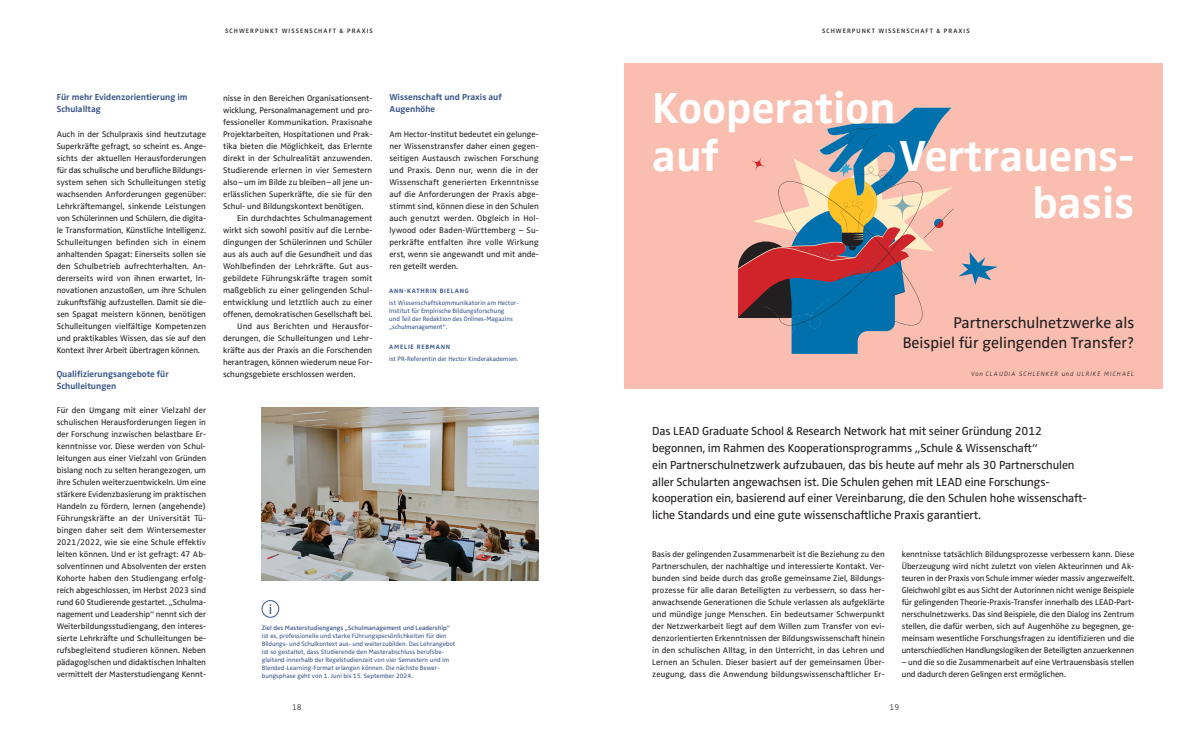
<style>
.page{position:relative;width:1191px;height:738px;background:#fff}
.page>*{position:absolute;margin:0;border:0;box-sizing:border-box;transform-origin:0 0}
.t1{font:700 45px/47.5px "Zwo OT";color:#fff}
.t2{font:16px/19px "Zwo OT";color:#231f20;text-align:right}
.t3{font:14px "Zwo OT";color:#3b5688}
.t4{font:12px/16.8px "Zwo OT";letter-spacing:-.01em;color:#231f20}
.t5{font:700 9px/12px "Zwo OT";color:#3b5688}
.t6{font:8.5px/12px "Zwo OT";color:#231f20;text-align:justify}
.t7{font:8.5px "Zwo OT";letter-spacing:.02em;color:#231f20}
.t8{font:300 8.5px "Zwo OT";color:#231f20}
.t9{font:6.5px/8px "Zwo OT";letter-spacing:.005em;color:#3b5688}
.t10{font:600 6.5px "Zwo OT";letter-spacing:.16em;color:#231f20}
.t11{font:600 6.5px "Zwo OT";letter-spacing:.005em;color:#3b5688}
.t12{font:italic 300 6.5px "Zwo OT";letter-spacing:.16em;color:#231f20}
.t13{font:700 6.5px "Zwo OT";letter-spacing:.11em;color:#3b5688}
</style>
<div class="page">
<div style="left:624px;top:63px;width:538px;height:325px;background:#fabeb1"></div>
<svg style="left:738px;top:107px;width:260px;height:246px"></svg>
<div style="left:262px;top:600px;width:17px;height:17px;border:1px solid #3b5688;border-radius:50%"></div>
<img style="left:262px;top:407px;width:277px;height:173px">
<p class="t10" style="left:225px;top:27px;width:149px">SCHWERPUNKT WISSENSCHAFT &amp; PRAXIS</p>
<p class="t10" style="left:822px;top:27px;width:149px">SCHWERPUNKT WISSENSCHAFT &amp; PRAXIS</p>
<p class="t5" style="left:57px;top:92px;width:132px">Für mehr Evidenzorientierung im<br>Schulalltag</p>
<p class="t6" style="left:57px;top:128px;width:151px">Auch in der Schulpraxis sind heutzutage Superkräfte gefragt, so scheint es. Ange&shy;sichts der aktuellen Herausforderungen für das schulische und berufliche Bildungs&shy;system sehen sich Schulleitungen stetig wachsenden Anforderungen gegenüber:<br>Lehrkräftemangel, sinkende Leistungen von Schülerinnen und Schülern, die digita&shy;le Transformation, Künstliche Intelligenz.<br>Schulleitungen befinden sich in einem anhaltenden Spagat: Einerseits sollen sie den Schulbetrieb aufrechterhalten. An&shy;dererseits wird von ihnen erwartet, In&shy;novationen anzustoßen, um ihre Schulen zukunftsfähig aufzustellen. Damit sie die&shy;sen Spagat meistern können, benötigen Schulleitungen vielfältige Kompetenzen und praktikables Wissen, das sie auf den Kontext ihrer Arbeit übertragen können.</p>
<p class="t5" style="left:57px;top:368px;width:114px">Qualifizierungsangebote für<br>Schulleitungen</p>
<p class="t6" style="left:57px;top:404px;width:151px">Für den Umgang mit einer Vielzahl der schulischen Herausforderungen liegen in der Forschung inzwischen belastbare Er&shy;kenntnisse vor. Diese werden von Schul&shy;leitungen aus einer Vielzahl von Gründen bislang noch zu selten herangezogen, um ihre Schulen weiterzuentwickeln. Um eine stärkere Evidenzbasierung im praktischen Handeln zu fördern, lernen (angehende)<br>Führungskräfte an der Universität Tü&shy;bingen daher seit dem Wintersemester 2021/2022, wie sie eine Schule effektiv leiten können. Und er ist gefragt: 47 Ab&shy;solventinnen und Absolventen der ersten Kohorte haben den Studiengang erfolg&shy;reich abgeschlossen, im Herbst 2023 sind rund 60 Studierende gestartet. „Schulma&shy;nagement und Leadership“ nennt sich der Weiterbildungsstudiengang, den interes&shy;sierte Lehrkräfte und Schulleitungen be&shy;rufsbegleitend studieren können. Neben pädagogischen und didaktischen Inhalten vermittelt der Masterstudiengang Kennt-</p>
<p class="t6" style="left:223px;top:92px;width:151px">nisse in den Bereichen Organisationsent&shy;wicklung, Personalmanagement und pro&shy;fessioneller Kommunikation. Praxisnahe Projektarbeiten, Hospitationen und Prak&shy;tika bieten die Möglichkeit, das Erlernte direkt in der Schulrealität anzuwenden.<br>Studierende erlernen in vier Semestern also–um im Bilde zu bleiben–all jene un&shy;erlässlichen Superkräfte, die sie für den Schul- und Bildungskontext benötigen.</p>
<p class="t6" style="left:237px;top:212px;width:137px">Ein durchdachtes Schulmanagement</p>
<p class="t6" style="left:223px;top:224px;width:151px">wirkt sich sowohl positiv auf die Lernbe-</p>
<p class="t6" style="left:223px;top:236px;width:151px">dingungen der Schülerinnen und Schüler</p>
<p class="t6" style="left:223px;top:248px;width:151px">aus als auch auf die Gesundheit und das</p>
<p class="t6" style="left:223px;top:260px;width:151px">Wohlbefinden der Lehrkräfte. Gut aus-</p>
<p class="t6" style="left:223px;top:272px;width:151px">gebildete Führungskräfte tragen somit</p>
<p class="t6" style="left:223px;top:284px;width:151px">maßgeblich zu einer gelingenden Schul-</p>
<p class="t6" style="left:223px;top:296px;width:151px">entwicklung und letztlich auch zu einer</p>
<p class="t6" style="left:223px;top:308px;width:151px">offenen, demokratischen Gesellschaft bei.</p>
<p class="t7" style="left:237px;top:321px;width:137px">Und aus Berichten und Herausfor-</p>
<p class="t6" style="left:223px;top:332px;width:151px">derungen, die Schulleitungen und Lehr-</p>
<p class="t6" style="left:223px;top:344px;width:151px">kräfte aus der Praxis an die Forschenden</p>
<p class="t6" style="left:223px;top:356px;width:151px">herantragen, können wiederum neue For-</p>
<p class="t6" style="left:223px;top:368px;width:134px">schungsgebiete erschlossen werden.</p>
<p class="t5" style="left:389px;top:92px;width:114px">Wissenschaft und Praxis auf<br>Augenhöhe</p>
<p class="t6" style="left:389px;top:128px;width:151px">Am Hector-Institut bedeutet ein gelunge&shy;ner Wissenstransfer daher einen gegen&shy;seitigen Austausch zwischen Forschung und Praxis. Denn nur, wenn die in der Wissenschaft generierten Erkenntnisse auf die Anforderungen der Praxis abge&shy;stimmt sind, können diese in den Schulen auch genutzt werden. Obgleich in Hol&shy;lywood oder Baden-Württemberg – Su&shy;perkräfte entfalten ihre volle Wirkung erst, wenn sie angewandt und mit ande&shy;ren geteilt werden.</p>
<p class="t13" style="left:389px;top:286px;width:81px">ANN-KATHRIN BIELANG</p>
<p class="t9" style="left:389px;top:298px;width:131px">ist Wissenschaftskommunikatorin am Hector-Institut für Empirische Bildungsforschung<br>und Teil der Redaktion des Onlines-Magazins „schulmanagement“.</p>
<p class="t13" style="left:389px;top:342px;width:62px">AMELIE REBMANN</p>
<p class="t9" style="left:389px;top:354px;width:131px">ist PR-Referentin der Hector Kinderakademien.</p>
<h3 class="t3" style="left:269px;top:601px;width:5px">i</h3>
<p class="t11" style="left:262px;top:623px;width:190px">Ziel des Masterstudiengangs „Schulmanagement und Leadership“</p>
<p class="t9" style="left:262px;top:631px;width:195px">ist es, professionelle und starke Führungspersönlichkeiten für den Bildungs- und Schulkontext aus- und weiterzubilden. Das Lehrangebot ist so gestaltet, dass Studierende den Masterabschluss berufsbe&shy;gleitend innerhalb der Regelstudienzeit von vier Semestern und im Blended-Learning-Format erlangen können. Die nächste Bewer&shy;bungsphase geht von 1. Juni bis 15. September 2024.</p>
<h1 class="t1" style="left:652px;top:85px;width:245px">Kooperation auf</h1>
<h1 class="t1" style="left:899px;top:133px;width:237px;text-align:right">Vertrauens&shy;basis</h1>
<h2 class="t2" style="left:902px;top:314px;width:233px">Partnerschulnetzwerke als<br>Beispiel für gelingenden Transfer?</h2>
<p class="t12" style="left:971px;top:370px;width:164px">Von CLAUDIA SCHLENKER und ULRIKE MICHAEL</p>
<p class="t4" style="left:652px;top:422px;width:435px">Das LEAD Graduate School &amp; Research Network hat mit seiner Gründung 2012 begonnen, im Rahmen des Kooperationsprogramms „Schule &amp; Wissenschaft“<br>ein Partnerschulnetzwerk aufzubauen, das bis heute auf mehr als 30 Partnerschulen aller Schularten angewachsen ist. Die Schulen gehen mit LEAD eine Forschungs&shy;kooperation ein, basierend auf einer Vereinbarung, die den Schulen hohe wissenschaft&shy;liche Standards und eine gute wissenschaftliche Praxis garantiert.</p>
<p class="t6" style="left:652px;top:548px;width:234px">Basis der gelingenden Zusammenarbeit ist die Beziehung zu den Partnerschulen, der nachhaltige und interessierte Kontakt. Ver&shy;bunden sind beide durch das große gemeinsame Ziel, Bildungs&shy;prozesse für alle daran Beteiligten zu verbessern, so dass her&shy;anwachsende Generationen die Schule verlassen als aufgeklärte und mündige junge Menschen. Ein bedeutsamer Schwerpunkt der Netzwerkarbeit liegt auf dem Willen zum Transfer von evi&shy;denzorientierten Erkenntnissen der Bildungswissenschaft hinein in den schulischen Alltag, in den Unterricht, in das Lehren und Lernen an Schulen. Dieser basiert auf der gemeinsamen Über&shy;zeugung, dass die Anwendung bildungswissenschaftlicher Er-</p>
<p class="t6" style="left:901px;top:548px;width:234px">kenntnisse tatsächlich Bildungsprozesse verbessern kann. Diese Überzeugung wird nicht zuletzt von vielen Akteurinnen und Ak&shy;teuren in der Praxis von Schule immer wieder massiv angezweifelt.<br>Gleichwohl gibt es aus Sicht der Autorinnen nicht wenige Beispiele für gelingenden Theorie-Praxis-Transfer innerhalb des LEAD-Part&shy;nerschulnetzwerks. Das sind Beispiele, die den Dialog ins Zentrum stellen, die dafür werben, sich auf Augenhöhe zu begegnen, ge&shy;meinsam wesentliche Forschungsfragen zu identifizieren und die unterschiedlichen Handlungslogiken der Beteiligten anzuerkennen</p>
<p class="t6" style="left:901px;top:656px;width:234px">– und die so die Zusammenarbeit auf eine Vertrauensbasis stellen und dadurch deren Gelingen erst ermöglichen.</p>
<p class="t8" style="left:292px;top:701px;width:11px">18</p>
<p class="t8" style="left:889px;top:701px;width:11px">19</p>
</div>
